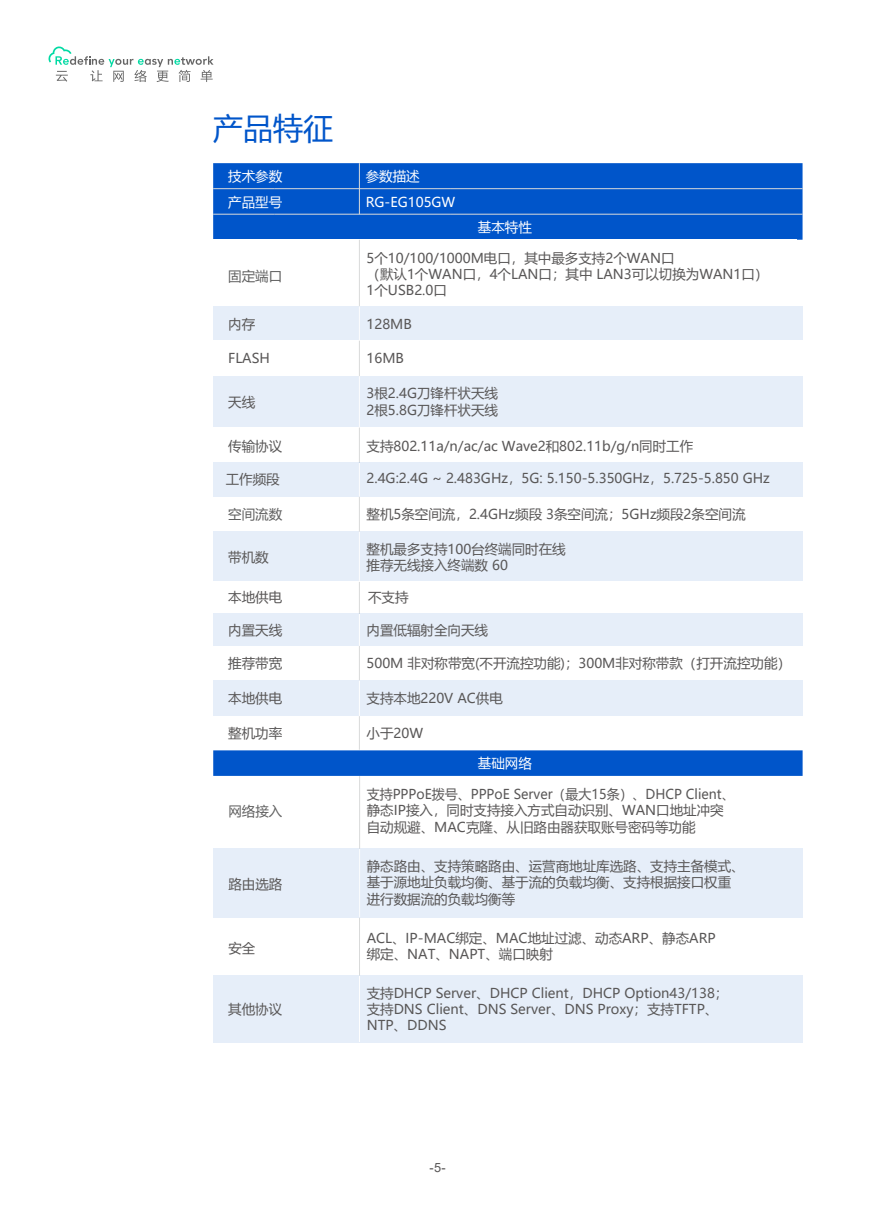
<style>
.page{position:relative;width:893px;height:1212px;background:#fff}
.page>*{position:absolute;margin:0;border:0;box-sizing:border-box;transform-origin:0 0}
.t1{font:30px "Microsoft Ya Hei";color:#0055ca}
.t2{font:13.5px/16.2px "Microsoft Ya Hei";color:#595757}
.t3{font:13.5px/16.2px "Microsoft Ya Hei";color:#595757;scale:.96 1}
.t4{font:13.5px/26.1px "Microsoft Ya Hei";color:#fff}
.t5{font:13.5px "Microsoft Ya Hei";color:#5f5f5f}
.t6{font:12.75px "Arial";color:#595757}
</style>
<div class="page">
<div style="left:213px;top:163px;width:589px;height:77px;background:#0055ca"></div>
<div style="left:359px;top:306px;width:443px;height:35px;background:#e6eef9"></div>
<div style="left:213px;top:306px;width:146px;height:35px;background:#e6eef9"></div>
<div style="left:359px;top:376px;width:443px;height:52px;background:#e6eef9"></div>
<div style="left:213px;top:376px;width:146px;height:52px;background:#e6eef9"></div>
<hr style="left:359px;top:306px;width:1px;height:35px;background:#fff">
<hr style="left:359px;top:376px;width:1px;height:52px;background:#fff">
<hr style="left:213px;top:188px;width:62px;height:1px;background:#d9dada">
<hr style="left:275px;top:188px;width:175px;height:1px;background:#d9dada">
<hr style="left:450px;top:188px;width:352px;height:1px;background:#d9dada">
<hr style="left:213px;top:214px;width:62px;height:1px;background:#d9dada">
<hr style="left:275px;top:214px;width:175px;height:1px;background:#d9dada">
<hr style="left:450px;top:214px;width:352px;height:1px;background:#d9dada">
<hr style="left:359px;top:341px;width:1px;height:35px;background:#d9dada">
<hr style="left:359px;top:428px;width:1px;height:35px;background:#d9dada">
<div style="left:359px;top:463px;width:443px;height:34px;background:#e6eef9"></div>
<div style="left:213px;top:463px;width:146px;height:34px;background:#e6eef9"></div>
<hr style="left:359px;top:463px;width:1px;height:34px;background:#fff">
<hr style="left:359px;top:163px;width:1px;height:51px;background:#d9dada">
<hr style="left:359px;top:240px;width:1px;height:66px;background:#d9dada">
<div style="left:359px;top:531px;width:443px;height:51px;background:#e6eef9"></div>
<div style="left:213px;top:531px;width:146px;height:51px;background:#e6eef9"></div>
<div style="left:359px;top:581px;width:443px;height:33px;background:#fff"></div>
<div style="left:213px;top:581px;width:146px;height:33px;background:#fff"></div>
<hr style="left:359px;top:532px;width:1px;height:50px;background:#fff">
<hr style="left:359px;top:582px;width:1px;height:32px;background:#d9dada">
<div style="left:213px;top:614px;width:589px;height:32px;background:#e6eef9"></div>
<hr style="left:359px;top:614px;width:1px;height:32px;background:#fff">
<hr style="left:359px;top:646px;width:1px;height:34px;background:#d9dada">
<hr style="left:359px;top:716px;width:1px;height:34px;background:#d9dada">
<div style="left:213px;top:680px;width:589px;height:36px;background:#e6eef9"></div>
<hr style="left:359px;top:680px;width:1px;height:36px;background:#fff">
<hr style="left:359px;top:497px;width:1px;height:34px;background:#d9dada">
<hr style="left:359px;top:918px;width:1px;height:58px;background:#d9dada">
<div style="left:359px;top:975px;width:444px;height:67px;background:#e6eef9"></div>
<div style="left:213px;top:975px;width:146px;height:67px;background:#e6eef9"></div>
<hr style="left:359px;top:975px;width:1px;height:67px;background:#fff">
<svg style="left:48px;top:46px;width:166px;height:36px"></svg>
<div style="left:360px;top:849px;width:443px;height:69px;background:#e6eef9"></div>
<div style="left:213px;top:849px;width:147px;height:69px;background:#e6eef9"></div>
<hr style="left:359px;top:849px;width:1px;height:69px;background:#fff">
<hr style="left:359px;top:776px;width:1px;height:73px;background:#d9dada">
<svg style="left:213px;top:750px;width:590px;height:26px;background:#0458ca"></svg>
<h1 class="t1" style="left:213px;top:108px;width:121px">产品特征</h1>
<p class="t4" style="left:228px;top:162px;width:55px">技术参数产品型号</p>
<p class="t4" style="left:366px;top:162px;width:91px">参数描述<br>RG-EG105GW</p>
<p class="t4" style="left:478px;top:214px;width:55px">基本特性</p>
<p class="t2" style="left:367px;top:250px;width:403px">5个10/100/1000M电口，其中最多支持2个WAN口<br>（默认1个WAN口，4个LAN口；其中 LAN3可以切换为WAN1口）<br>1个USB2.0口</p>
<p class="t5" style="left:228px;top:267px;width:55px">固定端口</p>
<p class="t2" style="left:228px;top:315px;width:28px">内存</p>
<p class="t2" style="left:367px;top:315px;width:47px">128MB</p>
<p class="t2" style="left:228px;top:350px;width:43px">FLASH</p>
<p class="t2" style="left:228px;top:394px;width:28px">天线</p>
<p class="t2" style="left:367px;top:350px;width:39px">16MB</p>
<p class="t2" style="left:367px;top:385px;width:133px">3根2.4G刀锋杆状天线<br>2根5.8G刀锋杆状天线</p>
<p class="t2" style="left:228px;top:437px;width:55px">传输协议</p>
<p class="t2" style="left:367px;top:437px;width:328px">支持802.11a/n/ac/ac Wave2和802.11b/g/n同时工作</p>
<p class="t2" style="left:226px;top:470px;width:55px">工作频段</p>
<p class="t2" style="left:367px;top:470px;width:405px">2.4G:2.4G ~ 2.483GHz，5G: 5.150-5.350GHz，5.725-5.850 GHz</p>
<p class="t5" style="left:228px;top:505px;width:55px">空间流数</p>
<p class="t2" style="left:228px;top:548px;width:42px">带机数</p>
<p class="t2" style="left:367px;top:541px;width:201px">整机最多支持100台终端同时在线推荐无线接入终端数 60</p>
<p class="t2" style="left:367px;top:506px;width:380px">整机5条空间流，2.4GHz频段 3条空间流；5GHz频段2条空间流</p>
<p class="t2" style="left:228px;top:588px;width:55px">本地供电</p>
<p class="t2" style="left:228px;top:621px;width:55px">内置天线</p>
<p class="t2" style="left:367px;top:621px;width:123px">内置低辐射全向天线</p>
<p class="t2" style="left:228px;top:655px;width:55px">推荐带宽</p>
<p class="t2" style="left:367px;top:655px;width:426px">500M 非对称带宽(不开流控功能)；300M非对称带款（打开流控功能）</p>
<p class="t2" style="left:228px;top:690px;width:55px">本地供电</p>
<p class="t2" style="left:228px;top:725px;width:55px">整机功率</p>
<p class="t2" style="left:368px;top:588px;width:42px">不支持</p>
<p class="t2" style="left:367px;top:690px;width:138px">支持本地220V AC供电</p>
<p class="t2" style="left:367px;top:725px;width:58px">小于20W</p>
<p class="t5" style="left:228px;top:802px;width:55px">网络接入</p>
<p class="t2" style="left:228px;top:876px;width:55px">路由选路</p>
<p class="t4" style="left:478px;top:750px;width:55px">基础网络</p>
<p class="t3" style="left:367px;top:786px;width:385px">支持PPPoE拨号、PPPoE Server（最大15条）、DHCP Client、静态IP接入，同时支持接入方式自动识别、WAN口地址冲突自动规避、MAC克隆、从旧路由器获取账号密码等功能</p>
<p class="t2" style="left:367px;top:858px;width:379px">静态路由、支持策略路由、运营商地址库选路、支持主备模式、基于源地址负载均衡、基于流的负载均衡、支持根据接口权重进行数据流的负载均衡等</p>
<p class="t2" style="left:228px;top:939px;width:28px">安全</p>
<p class="t2" style="left:367px;top:930px;width:351px">ACL、IP-MAC绑定、MAC地址过滤、动态ARP、静态ARP绑定、NAT、NAPT、端口映射</p>
<p class="t2" style="left:228px;top:1000px;width:55px">其他协议</p>
<p class="t2" style="left:367px;top:984px;width:363px">支持DHCP Server、DHCP Client，DHCP Option43/138；支持DNS Client、DNS Server、DNS Proxy；支持TFTP、<br>NTP、DDNS</p>
<p class="t6" style="left:429px;top:1158px;width:18px">-5-</p>
</div>
